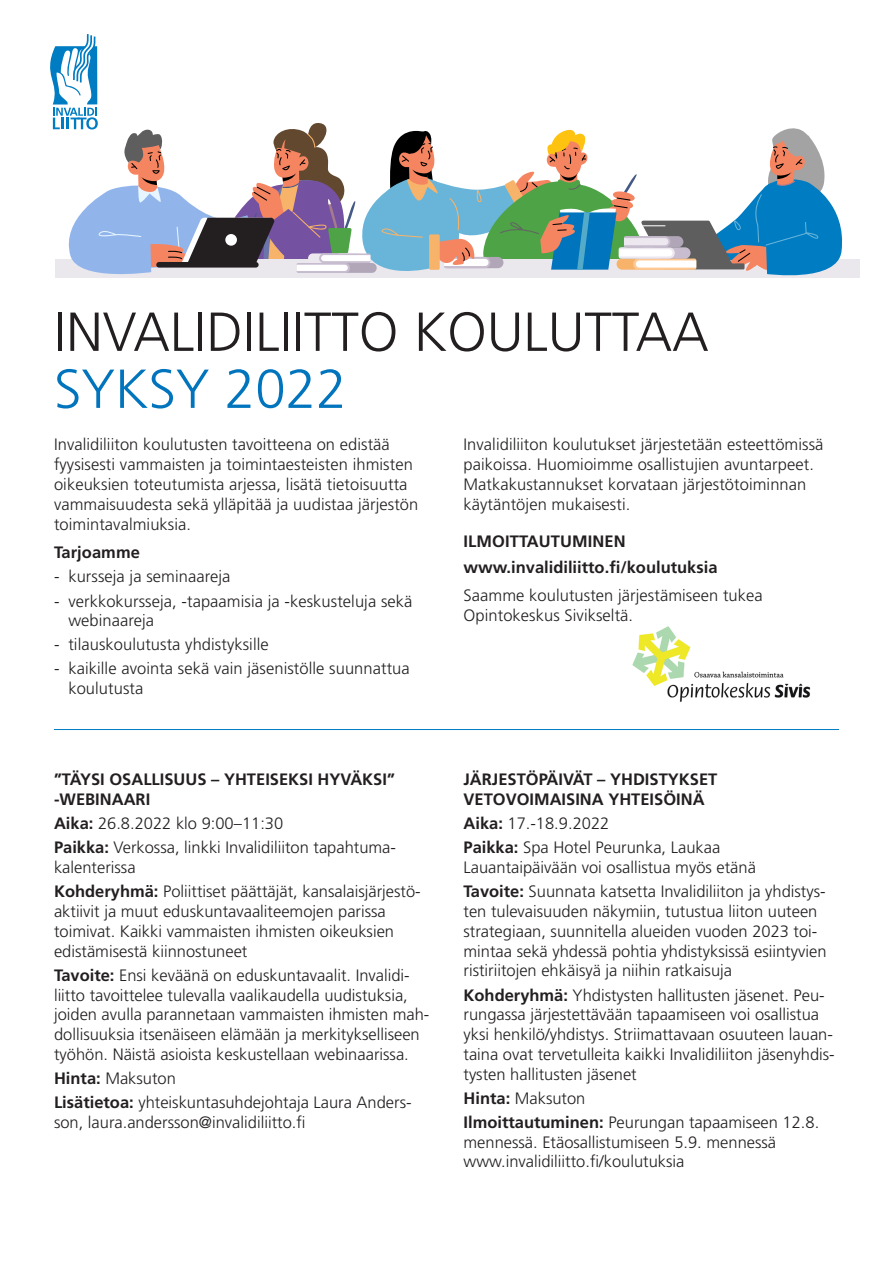
<style>
.page{position:relative;width:893px;height:1263px;background:#fff}
.page>*{position:absolute;margin:0;border:0;box-sizing:border-box;transform-origin:0 0}
.t1{font:300 54.9px/57px "Frutiger LT Std";color:#231f20}
.t2{font:300 16.5px/19.8px "Frutiger LT Std";color:#231f20}
.t3{font:700 16.5px/19.8px "Frutiger LT Std";color:#231f20}
.s1{color:#0074bc}
.s2{font-weight:700}
</style>
<div class="page">
<img style="left:632px;top:626px;width:179px;height:76px">
<hr style="left:54px;top:729px;width:785px;height:1px;background:#007cc2">
<svg style="left:50px;top:34px;width:797px;height:244px"></svg>
<p class="t1" style="left:54px;top:304px;width:656px">INVALIDILIITTO KOULUTTAA<br><span class="s1">SYKSY 2022</span></p>
<p class="t2" style="left:54px;top:435px;width:366px">Invalidiliiton koulutusten tavoitteena on edistää fyysisesti vammaisten ja toimintaesteisten ihmisten oikeuksien toteutumista arjessa, lisätä tietoisuutta vammaisuudesta sekä ylläpitää ja uudistaa järjestön toimintavalmiuksia.</p>
<p class="t3" style="left:54px;top:543px;width:87px">Tarjoamme</p>
<p class="t2" style="left:54px;top:567px;width:178px">- kursseja ja seminaareja</p>
<p class="t2" style="left:68px;top:591px;width:346px;text-indent:-14px">- verkkokursseja, -tapaamisia ja -keskusteluja sekä webinaareja</p>
<p class="t2" style="left:54px;top:635px;width:216px">- tilauskoulutusta yhdistyksille</p>
<p class="t2" style="left:68px;top:659px;width:343px;text-indent:-14px">- kaikille avointa sekä vain jäsenistölle suunnattua koulutusta</p>
<p class="t2" style="left:463px;top:435px;width:361px">Invalidiliiton koulutukset järjestetään esteettömissä paikoissa. Huomioimme osallistujien avuntarpeet.<br>Matkakustannukset korvataan järjestötoiminnan käytäntöjen mukaisesti.</p>
<p class="t3" style="left:463px;top:531px;width:164px">ILMOITTAUTUMINEN</p>
<p class="t3" style="left:463px;top:557px;width:256px">www.invalidiliitto.fi/koulutuksia</p>
<p class="t2" style="left:463px;top:586px;width:301px">Saamme koulutusten järjestämiseen tukea<br>Opintokeskus Sivikseltä.</p>
<p class="t3" style="left:54px;top:770px;width:342px">”TÄYSI OSALLISUUS – YHTEISEKSI HYVÄKSI” -WEBINAARI</p>
<p class="t2" style="left:54px;top:814px;width:231px"><span class="s2">Aika:</span> 26.8.2022 klo 9:00–11:30</p>
<p class="t2" style="left:54px;top:838px;width:342px"><span class="s2">Paikka:</span> Verkossa, linkki Invalidiliiton tapahtuma&shy;kalenterissa</p>
<p class="t2" style="left:54px;top:882px;width:367px"><span class="s2">Kohderyhmä:</span> Poliittiset päättäjät, kansalaisjärjestö&shy;aktiivit ja muut eduskuntavaaliteemojen parissa toimivat. Kaikki vammaisten ihmisten oikeuksien edistämisestä kiinnostuneet</p>
<p class="t2" style="left:54px;top:965px;width:377px"><span class="s2">Tavoite:</span> Ensi keväänä on eduskuntavaalit. Invalidi&shy;liitto tavoittelee tulevalla vaalikaudella uudistuksia, joiden avulla parannetaan vammaisten ihmisten mah&shy;dollisuuksia itsenäiseen elämään ja merkitykselliseen työhön. Näistä asioista keskustellaan webinaarissa.</p>
<p class="t2" style="left:54px;top:1068px;width:123px"><span class="s2">Hinta:</span> Maksuton</p>
<p class="t2" style="left:54px;top:1093px;width:359px"><span class="s2">Lisätietoa:</span> yhteiskuntasuhdejohtaja Laura Anders&shy;son, laura.andersson@invalidiliitto.fi</p>
<p class="t3" style="left:463px;top:770px;width:255px">JÄRJESTÖPÄIVÄT – YHDISTYKSET<br>VETOVOIMAISINA YHTEISÖINÄ</p>
<p class="t2" style="left:463px;top:814px;width:147px"><span class="s2">Aika:</span> 17.-18.9.2022</p>
<p class="t2" style="left:463px;top:838px;width:294px"><span class="s2">Paikka:</span> Spa Hotel Peurunka, Laukaa<br>Lauantaipäivään voi osallistua myös etänä</p>
<p class="t2" style="left:463px;top:882px;width:365px"><span class="s2">Tavoite:</span> Suunnata katsetta Invalidiliiton ja yhdistys&shy;ten tulevaisuuden näkymiin, tutustua liiton uuteen strategiaan, suunnitella alueiden vuoden 2023 toi&shy;mintaa sekä yhdessä pohtia yhdistyksissä esiintyvien ristiriitojen ehkäisyä ja niihin ratkaisuja</p>
<p class="t2" style="left:463px;top:985px;width:373px"><span class="s2">Kohderyhmä:</span> Yhdistysten hallitusten jäsenet. Peu&shy;rungassa järjestettävään tapaamiseen voi osallistua yksi henkilö/yhdistys. Striimattavaan osuuteen lauan&shy;taina ovat tervetulleita kaikki Invalidiliiton jäsenyhdis&shy;tysten hallitusten jäsenet</p>
<p class="t2" style="left:463px;top:1088px;width:123px"><span class="s2">Hinta:</span> Maksuton</p>
<p class="t2" style="left:463px;top:1112px;width:357px"><span class="s2">Ilmoittautuminen:</span> Peurungan tapaamiseen 12.8. mennessä. Etäosallistumiseen 5.9. mennessä www.invalidiliitto.fi/koulutuksia</p>
</div>
